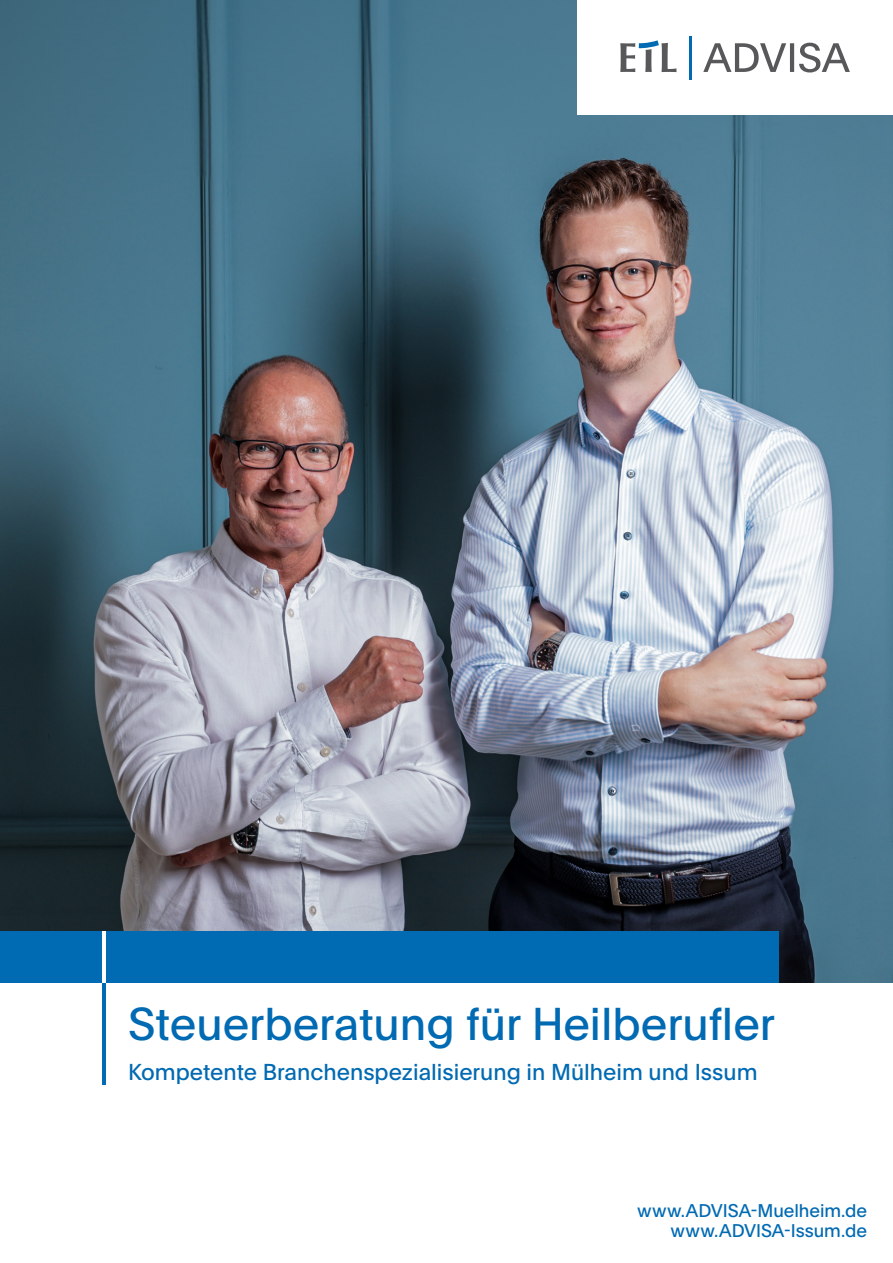
<style>
.page{position:relative;width:893px;height:1263px;background:#fff}
.page>*{position:absolute;margin:0;border:0;box-sizing:border-box;transform-origin:0 0}
.t1{font:45px "Plain";color:#006ab3}
.t2{font:22.5px "Plain";color:#006ab3}
.t3{font:18px/19.5px "Plain";letter-spacing:-.005em;color:#006ab3;text-align:right}
</style>
<div class="page">
<hr style="left:102px;top:982px;width:4px;height:103px;background:#006ab3">
<img style="left:0;top:0;width:893px;height:982px">
<div style="left:577px;top:0;width:316px;height:115px;background:#fff"></div>
<div style="left:0;top:931px;width:779px;height:51px;background:#006ab3"></div>
<hr style="left:102px;top:931px;width:4px;height:51px;background:#fff">
<svg style="left:620px;top:40px;width:57px;height:32px"></svg>
<hr style="left:689px;top:36px;width:2px;height:43px;background:#006ab3">
<svg style="left:703px;top:43px;width:147px;height:30px"></svg>
<h1 class="t1" style="left:128px;top:992px;width:648px">Steuerberatung für Heilberufler</h1>
<p class="t2" style="left:128px;top:1056px;width:631px">Kompetente Branchenspezialisierung in Mülheim und Issum</p>
<p class="t3" style="left:637px;top:1200px;width:231px">www.ADVISA-Muelheim.de www.ADVISA-Issum.de</p>
</div>
